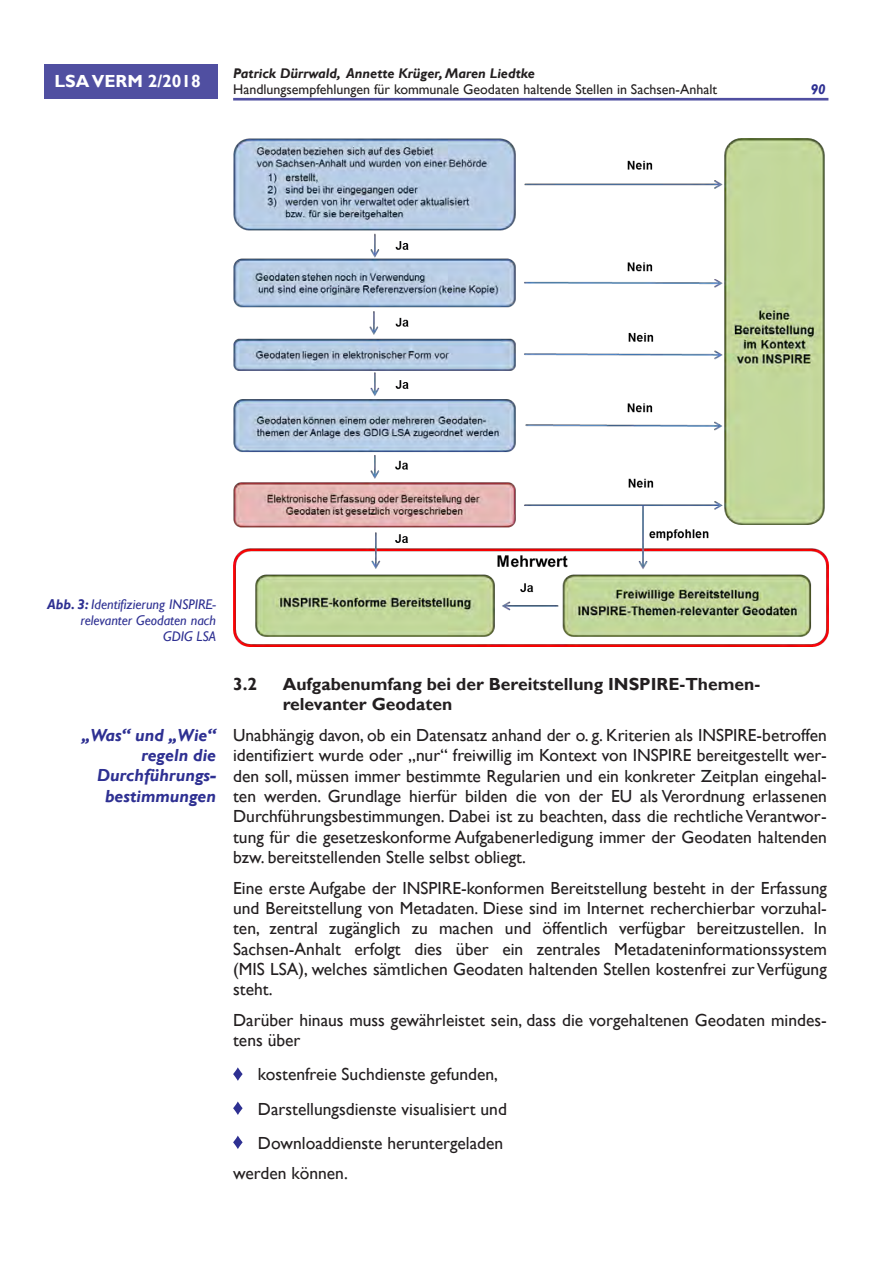
<style>
.page{position:relative;width:888px;height:1270px;background:#fff}
.page>*{position:absolute;margin:0;border:0;box-sizing:border-box;transform-origin:0 0}
.t1{font:17.5px/20.3px "Gill Sans";color:#231f20;text-align:justify}
.t2{font:700 17.5px/20.3px "Gill Sans";color:#231f20}
.t3{font:italic 700 17.5px/20.3px "Gill Sans";color:#2e3092;text-align:right}
.t4{font:700 17.5px "Gill Sans";color:#fff}
.t5{font:14px "Gill Sans";color:#231f20}
.t6{font:italic 14px/16.3px "Gill Sans";color:#2e3092;text-align:right}
.t7{font:italic 700 14px "Gill Sans";color:#231f20}
.t8{font:italic 700 14px "Gill Sans";color:#2e3092}
.s1{font-weight:700}
</style>
<div class="page">
<div style="left:45px;top:64px;width:173px;height:35px;background:#504fa1"></div>
<hr style="left:233px;top:98px;width:595px;height:3px;background:#504fa1">
<img style="left:233px;top:139px;width:595px;height:507px">
<p class="t4" style="left:55px;top:70px;width:148px">LSA VERM 2/2018</p>
<p class="t7" style="left:233px;top:65px;width:303px">Patrick Dürrwald, Annette Krüger, Maren Liedtke</p>
<p class="t5" style="left:233px;top:81px;width:485px">Handlungsempfehlungen für kommunale Geodaten haltende Stellen in Sachsen-Anhalt</p>
<p class="t8" style="left:811px;top:81px;width:16px">90</p>
<p class="t6" style="left:47px;top:596px;width:170px"><span class="s1">Abb. 3:</span> Identifizierung INSPIRE&shy;relevanter Geodaten nach<br>GDIG LSA</p>
<p class="t3" style="left:82px;top:725px;width:136px">„Was“ und „Wie“ regeln die<br>Durchführungs&shy;bestimmungen</p>
<p class="t2" style="left:233px;top:674px;width:26px">3.2</p>
<p class="t2" style="left:283px;top:674px;width:479px">Aufgabenumfang bei der Bereitstellung INSPIRE-Themen&shy;relevanter Geodaten</p>
<p class="t1" style="left:233px;top:725px;width:595px">Unabhängig davon, ob ein Datensatz anhand der o. g. Kriterien als INSPIRE-betroffen identifiziert wurde oder „nur“ freiwillig im Kontext von INSPIRE bereitgestellt wer&shy;den soll, müssen immer bestimmte Regularien und ein konkreter Zeitplan eingehal&shy;ten werden. Grundlage hierfür bilden die von der EU als Verordnung erlassenen Durchführungsbestimmungen. Dabei ist zu beachten, dass die rechtliche Verantwor&shy;tung für die gesetzeskonforme Aufgabenerledigung immer der Geodaten haltenden bzw. bereitstellenden Stelle selbst obliegt.</p>
<p class="t1" style="left:233px;top:878px;width:595px">Eine erste Aufgabe der INSPIRE-konformen Bereitstellung besteht in der Erfassung und Bereitstellung von Metadaten. Diese sind im Internet recherchierbar vorzuhal&shy;ten, zentral zugänglich zu machen und öffentlich verfügbar bereitzustellen. In Sachsen-Anhalt erfolgt dies über ein zentrales Metadateninformationssystem (MIS LSA), welches sämtlichen Geodaten haltenden Stellen kostenfrei zur Verfügung steht.</p>
<p class="t1" style="left:233px;top:1010px;width:595px">Darüber hinaus muss gewährleistet sein, dass die vorgehaltenen Geodaten mindes&shy;tens über</p>
<p class="t1" style="left:258px;top:1058px;width:251px;line-height:34.1px;text-align:left">kostenfreie Suchdienste gefunden,<br>Darstellungsdienste visualisiert und<br>Downloaddienste heruntergeladen</p>
<p class="t1" style="left:233px;top:1164px;width:116px">werden können.</p>
</div>
